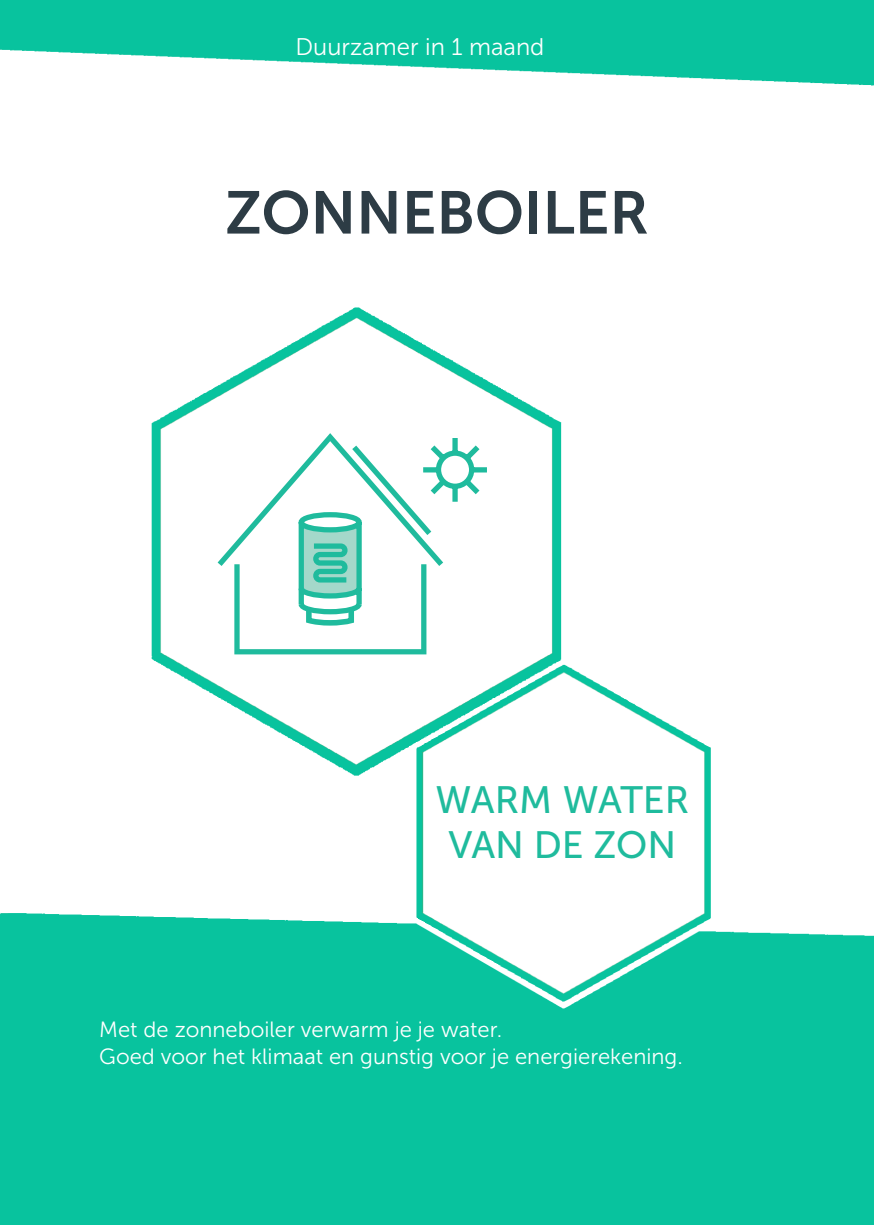
<style>
.page{position:relative;width:874px;height:1225px;background:#fff}
.page>*{position:absolute;margin:0;border:0;box-sizing:border-box;transform-origin:0 0}
.t1{font:60px "Museo Sans 700";color:#2d3c45}
.t2{font:38px/45.6px "Museo Sans 500";color:#1fbb9d;text-align:center}
.t3{font:24px "Museo Sans 300";color:#fff}
.t4{font:22px/26.4px "Museo Sans 300";color:#fff}
</style>
<div class="page">
<img style="left:0;top:0;width:873px;height:1225px">
<svg style="left:217px;top:429px;width:275px;height:228px"></svg>
<svg style="left:296px;top:509px;width:68px;height:119px"></svg>
<p class="t3" style="left:295px;top:34px;width:250px">Duurzamer in 1 maand</p>
<p class="t1" style="left:225px;top:179px;width:425px">ZONNEBOILER</p>
<p class="t2" style="left:435px;top:777px;width:255px">WARM WATER<br>VAN DE ZON</p>
<p class="t4" style="left:99px;top:1016px;width:584px">Met de zonneboiler verwarm je je water.<br>Goed voor het klimaat en gunstig voor je energierekening.</p>
</div>
